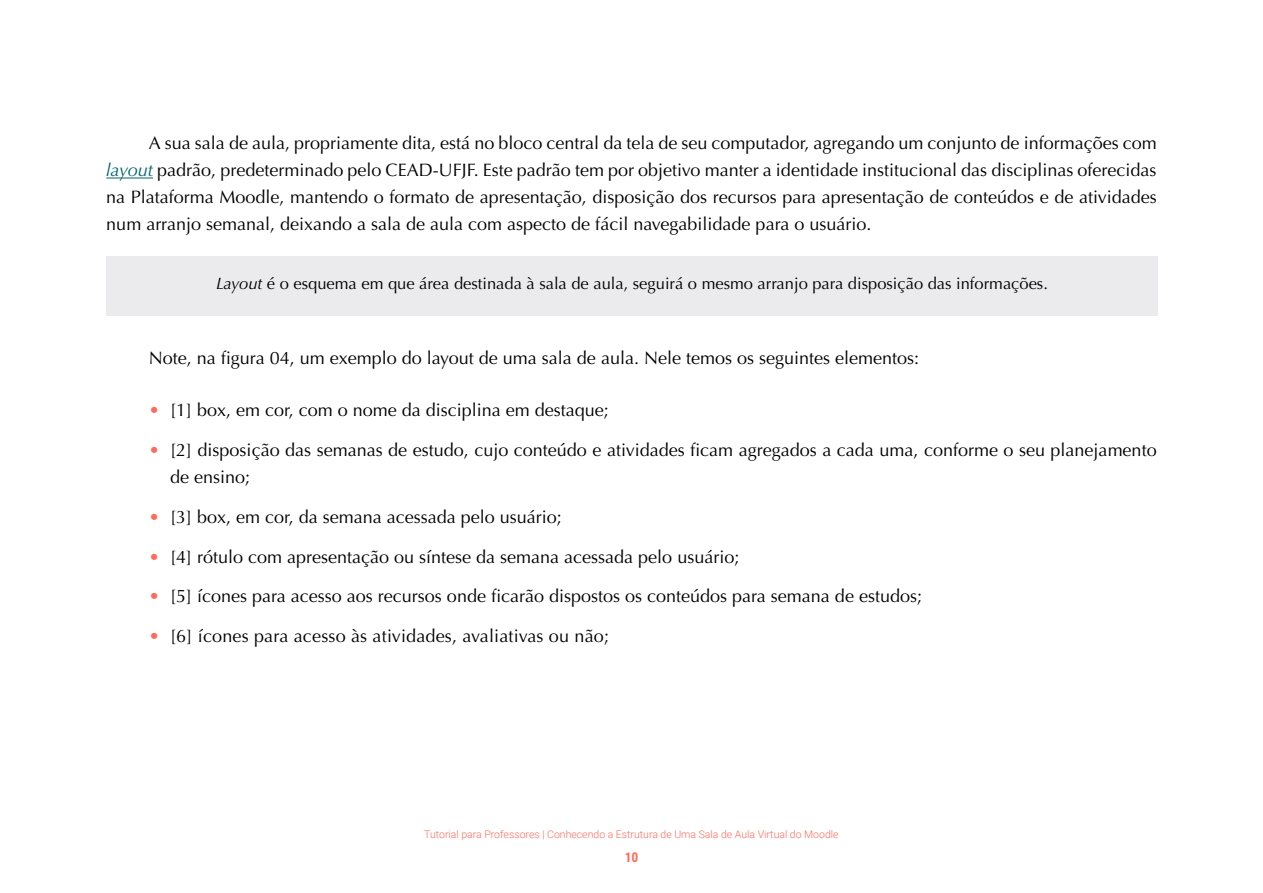
<style>
.page{position:relative;width:1263px;height:893px;background:#fff}
.page>*{position:absolute;margin:0;border:0;box-sizing:border-box;transform-origin:0 0}
.t1{font:18px/27px "Optima";color:#000;text-align:justify}
.t2{font:16.5px "Optima";color:#000}
.t3{font:700 13.5px "Roboto Condensed";color:#ff6a5c}
.t4{font:300 10.5px "Roboto";color:#ff6a5c}
.s1{font-style:italic;color:#056571}
.s2{font-style:italic}
.s3{color:#ff6a5c}
</style>
<div class="page">
<hr style="left:106px;top:178px;width:47px;height:1px;background:#056571">
<div style="left:106px;top:256px;width:1052px;height:59px;background:#ebebed"></div>
<p class="t1" style="left:106px;top:130px;width:1052px;text-indent:43px">A sua sala de aula, propriamente dita, está no bloco central da tela de seu computador, agregando um conjunto de informações com <span class="s1">layout</span> padrão, predeterminado pelo CEAD-UFJF. Este padrão tem por objetivo manter a identidade institucional das disciplinas oferecidas na Plataforma Moodle, mantendo o formato de apresentação, disposição dos recursos para apresentação de conteúdos e de atividades num arranjo semanal, deixando a sala de aula com aspecto de fácil navegabilidade para o usuário.</p>
<p class="t2" style="left:216px;top:274px;width:833px"><span class="s2">Layout</span> é o esquema em que área destinada à sala de aula, seguirá o mesmo arranjo para disposição das informações.</p>
<p class="t1" style="left:149px;top:344px;width:772px">Note, na figura 04, um exemplo do layout de uma sala de aula. Nele temos os seguintes elementos:</p>
<p class="t1" style="left:149px;top:397px;width:462px"><span class="s3">•</span> [1] box, em cor, com o nome da disciplina em destaque;</p>
<p class="t1" style="left:170px;top:437px;width:988px;text-indent:-21px"><span class="s3">•</span> [2] disposição das semanas de estudo, cujo conteúdo e atividades ficam agregados a cada uma, conforme o seu planejamento de ensino;</p>
<p class="t1" style="left:149px;top:503px;width:415px"><span class="s3">•</span> [3] box, em cor, da semana acessada pelo usuário;</p>
<p class="t1" style="left:149px;top:543px;width:592px"><span class="s3">•</span> [4] rótulo com apresentação ou síntese da semana acessada pelo usuário;</p>
<p class="t1" style="left:149px;top:583px;width:775px"><span class="s3">•</span> [5] ícones para acesso aos recursos onde ficarão dispostos os conteúdos para semana de estudos;</p>
<p class="t1" style="left:149px;top:623px;width:462px"><span class="s3">•</span> [6] ícones para acesso às atividades, avaliativas ou não;</p>
<p class="t4" style="left:424px;top:827px;width:416px">Tutorial para Professores | Conhecendo a Estrutura de Uma Sala de Aula Virtual do Moodle</p>
<p class="t3" style="left:625px;top:848px;width:15px">10</p>
</div>
